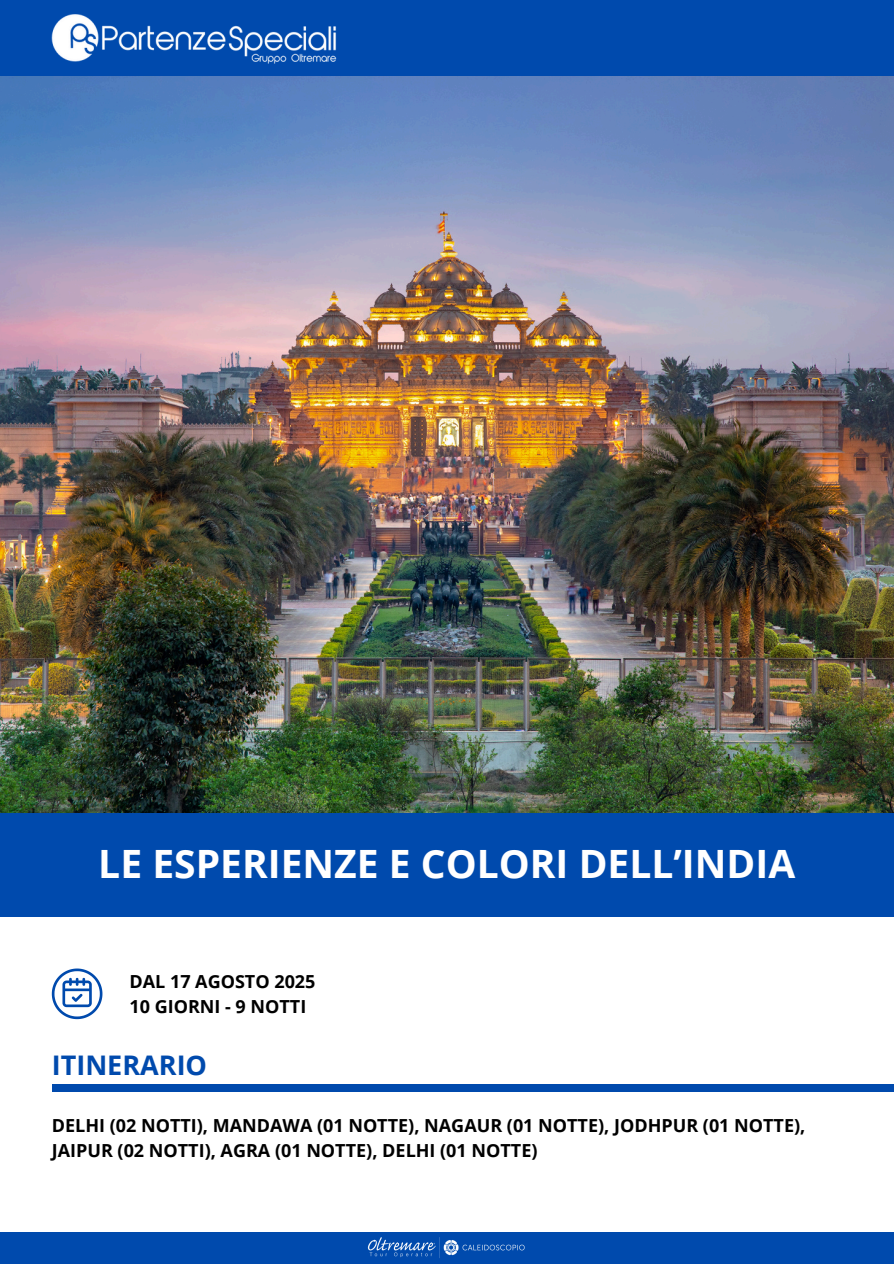
<style>
.page{position:relative;width:894px;height:1264px;background:#fff}
.page>*{position:absolute;margin:0;border:0;box-sizing:border-box;transform-origin:0 0}
.t1{font:700 39px "Open Sans";color:#fff}
.t2{font:700 27px "Open Sans";color:#004aad}
.t3{font:700 18px/24.8px "Open Sans";color:#000}
</style>
<div class="page">
<img style="left:0;top:76px;width:893px;height:737px">
<div style="left:0;top:813px;width:893px;height:103px;background:#004aad"></div>
<div style="left:0;top:1231px;width:893px;height:32px;background:#004aad"></div>
<img style="left:367px;top:1237px;width:158px;height:21px">
<div style="left:0;top:0;width:893px;height:76px;background:#004aad"></div>
<img style="left:51px;top:14px;width:286px;height:50px">
<div style="left:52px;top:1084px;width:841px;height:7px;background:#004aad"></div>
<svg style="left:52px;top:968px;width:50px;height:51px"></svg>
<p class="t1" style="left:98px;top:836px;width:698px">LE ESPERIENZE E COLORI DELL’INDIA</p>
<p class="t3" style="left:129px;top:968px;width:187px">DAL 17 AGOSTO 2025</p>
<h2 class="t3" style="left:129px;top:993px;width:178px">10 GIORNI - 9 NOTTI</h2>
<p class="t2" style="left:52px;top:1046px;width:157px">ITINERARIO</p>
<p class="t3" style="left:52px;top:1112px;width:754px">DELHI (02 NOTTI), MANDAWA (01 NOTTE), NAGAUR (01 NOTTE), JODHPUR (01 NOTTE),<br>JAIPUR (02 NOTTI), AGRA (01 NOTTE), DELHI (01 NOTTE)</p>
</div>
